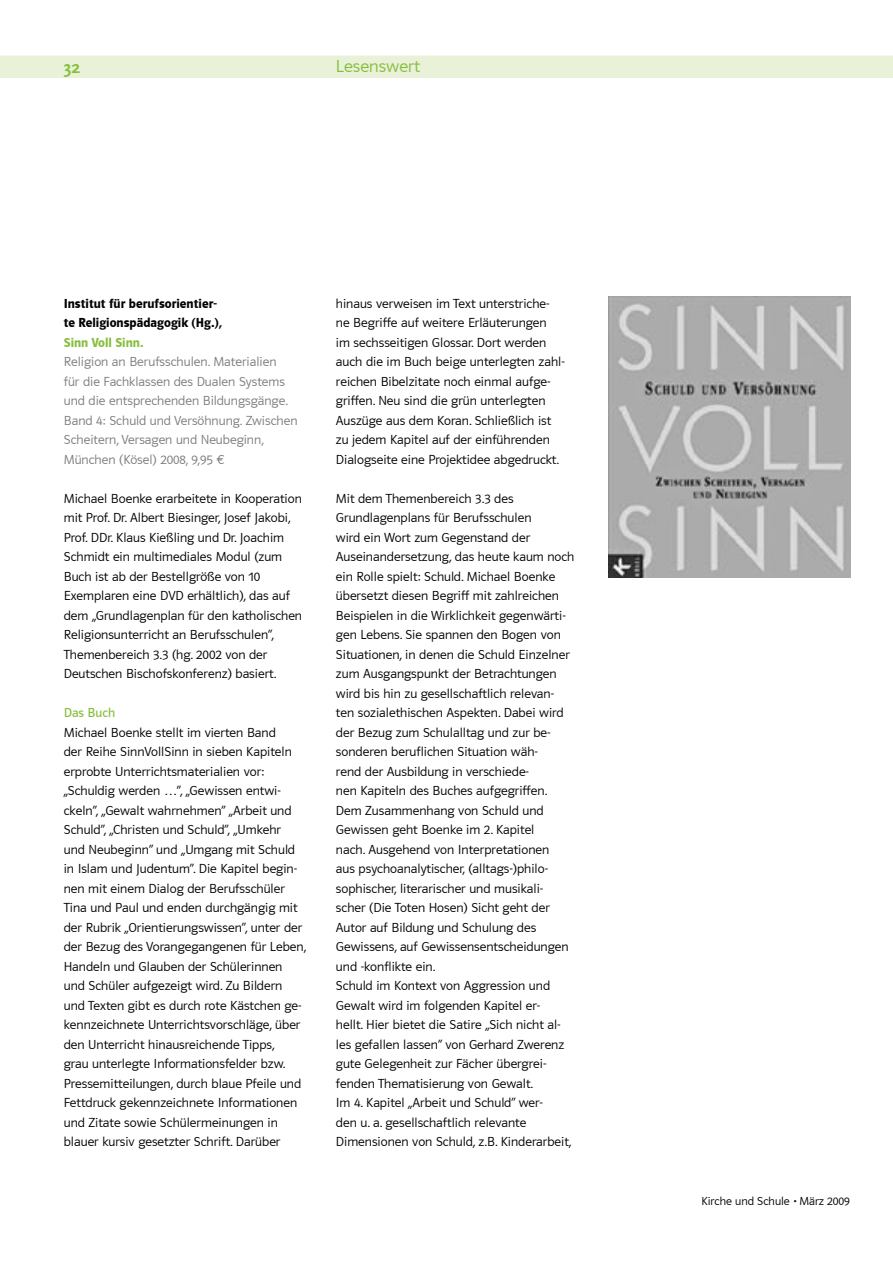
<style>
.page{position:relative;width:893px;height:1263px;background:#fff}
.page>*{position:absolute;margin:0;border:0;box-sizing:border-box;transform-origin:0 0}
.t1{font:18px "Polo 11 K Leicht";color:#86be3d}
.t2{font:700 18px "Scala Sans";color:#86be3d}
._06_Unterzwiti1_1{font:13.5px/19.5px "Polo 11 K Leicht";color:#000}
._06_Unterzwiti1_1-2{font:13.5px/19.5px "Polo 11 K Leicht";color:#7c7c7c}
._06_Unterzwiti1_1-3{font:13.5px/19.5px "Polo 11 K Hfett";color:#000}
._06_Unterzwiti1_1-4{font:13.5px "Polo 11 K Hfett";color:#86be3d}
._06_Unterzwiti1_1-5{font:13.5px "Polo 11 K Buch";color:#86be3d}
.t3{font:12px "Polo 11 K Leicht";color:#000}
</style>
<div class="page">
<div style="left:0;top:55px;width:893px;height:23px;background:#eaf1d9"></div>
<img style="left:608px;top:297px;width:242px;height:280px">
<h1 class="t2" style="left:64px;top:57px;width:18px">32</h1>
<p class="t1" style="left:336px;top:57px;width:86px">Lesenswert</p>
<p class="_06_Unterzwiti1_1-3" style="left:64px;top:294px;width:160px">Institut für berufsorientier&shy;te Religionspädagogik (Hg.),</p>
<p class="_06_Unterzwiti1_1-4" style="left:64px;top:335px;width:81px">Sinn Voll Sinn.</p>
<p class="_06_Unterzwiti1_1-2" style="left:64px;top:352px;width:235px">Religion an Berufsschulen. Materialien<br>für die Fachklassen des Dualen Systems und die entsprechenden Bildungsgänge.<br>Band 4: Schuld und Versöhnung. Zwischen Scheitern, Versagen und Neubeginn, München (Kösel) 2008, 9,95 €</p>
<p class="_06_Unterzwiti1_1" style="left:64px;top:488px;width:240px">Michael Boenke erarbeitete in Kooperation mit Prof. Dr. Albert Biesinger, Josef Jakobi, Prof. DDr. Klaus Kießling und Dr. Joachim Schmidt ein multimediales Modul (zum Buch ist ab der Bestellgröße von 10<br>Exemplaren eine DVD erhältlich), das auf dem „Grundlagenplan für den katholischen Religionsunterricht an Berufsschulen“, Themenbereich 3.3 (hg. 2002 von der Deutschen Bischofskonferenz) basiert.</p>
<p class="_06_Unterzwiti1_1-5" style="left:64px;top:706px;width:53px">Das Buch</p>
<p class="_06_Unterzwiti1_1" style="left:64px;top:722px;width:244px">Michael Boenke stellt im vierten Band<br>der Reihe SinnVollSinn in sieben Kapiteln erprobte Unterrichtsmaterialien vor: „Schuldig werden …“, „Gewissen entwi&shy;ckeln“, „Gewalt wahrnehmen“ „Arbeit und Schuld“, „Christen und Schuld“, „Umkehr<br>und Neubeginn“ und „Umgang mit Schuld in Islam und Judentum“. Die Kapitel begin&shy;nen mit einem Dialog der Berufsschüler Tina und Paul und enden durchgängig mit der Rubrik „Orientierungswissen“, unter der der Bezug des Vorangegangenen für Leben, Handeln und Glauben der Schülerinnen und Schüler aufgezeigt wird. Zu Bildern und Texten gibt es durch rote Kästchen ge&shy;kennzeichnete Unterrichtsvorschläge, über den Unterricht hinausreichende Tipps,<br>grau unterlegte Informationsfelder bzw.<br>Pressemitteilungen, durch blaue Pfeile und Fettdruck gekennzeichnete Informationen und Zitate sowie Schülermeinungen in blauer kursiv gesetzter Schrift. Darüber</p>
<p class="_06_Unterzwiti1_1" style="left:336px;top:293px;width:230px">hinaus verweisen im Text unterstriche&shy;ne Begriffe auf weitere Erläuterungen<br>im sechsseitigen Glossar. Dort werden auch die im Buch beige unterlegten zahl&shy;reichen Bibelzitate noch einmal aufge&shy;griffen. Neu sind die grün unterlegten Auszüge aus dem Koran. Schließlich ist zu jedem Kapitel auf der einführenden Dialogseite eine Projektidee abgedruckt.</p>
<p class="_06_Unterzwiti1_1" style="left:336px;top:488px;width:240px">Mit dem Themenbereich 3.3 des Grundlagenplans für Berufsschulen<br>wird ein Wort zum Gegenstand der Auseinandersetzung, das heute kaum noch ein Rolle spielt: Schuld. Michael Boenke übersetzt diesen Begriff mit zahlreichen Beispielen in die Wirklichkeit gegenwärti&shy;gen Lebens. Sie spannen den Bogen von Situationen, in denen die Schuld Einzelner zum Ausgangspunkt der Betrachtungen wird bis hin zu gesellschaftlich relevan&shy;ten sozialethischen Aspekten. Dabei wird der Bezug zum Schulalltag und zur be&shy;sonderen beruflichen Situation wäh-<br>rend der Ausbildung in verschiede-<br>nen Kapiteln des Buches aufgegriffen.</p>
<p class="_06_Unterzwiti1_1" style="left:336px;top:800px;width:234px">Dem Zusammenhang von Schuld und Gewissen geht Boenke im 2. Kapitel<br>nach. Ausgehend von Interpretationen aus psychoanalytischer, (alltags-)philo&shy;sophischer, literarischer und musikali&shy;scher (Die Toten Hosen) Sicht geht der Autor auf Bildung und Schulung des Gewissens, auf Gewissensentscheidungen und -konflikte ein.</p>
<p class="_06_Unterzwiti1_1" style="left:336px;top:976px;width:230px">Schuld im Kontext von Aggression und Gewalt wird im folgenden Kapitel er&shy;hellt. Hier bietet die Satire „Sich nicht al&shy;les gefallen lassen“ von Gerhard Zwerenz gute Gelegenheit zur Fächer übergrei&shy;fenden Thematisierung von Gewalt.</p>
<p class="_06_Unterzwiti1_1" style="left:336px;top:1093px;width:237px">Im 4. Kapitel „Arbeit und Schuld“ wer-<br>den u. a. gesellschaftlich relevante<br>Dimensionen von Schuld, z.B. Kinderarbeit,</p>
<p class="t3" style="left:701px;top:1194px;width:150px">Kirche und Schule • März 2009</p>
</div>
